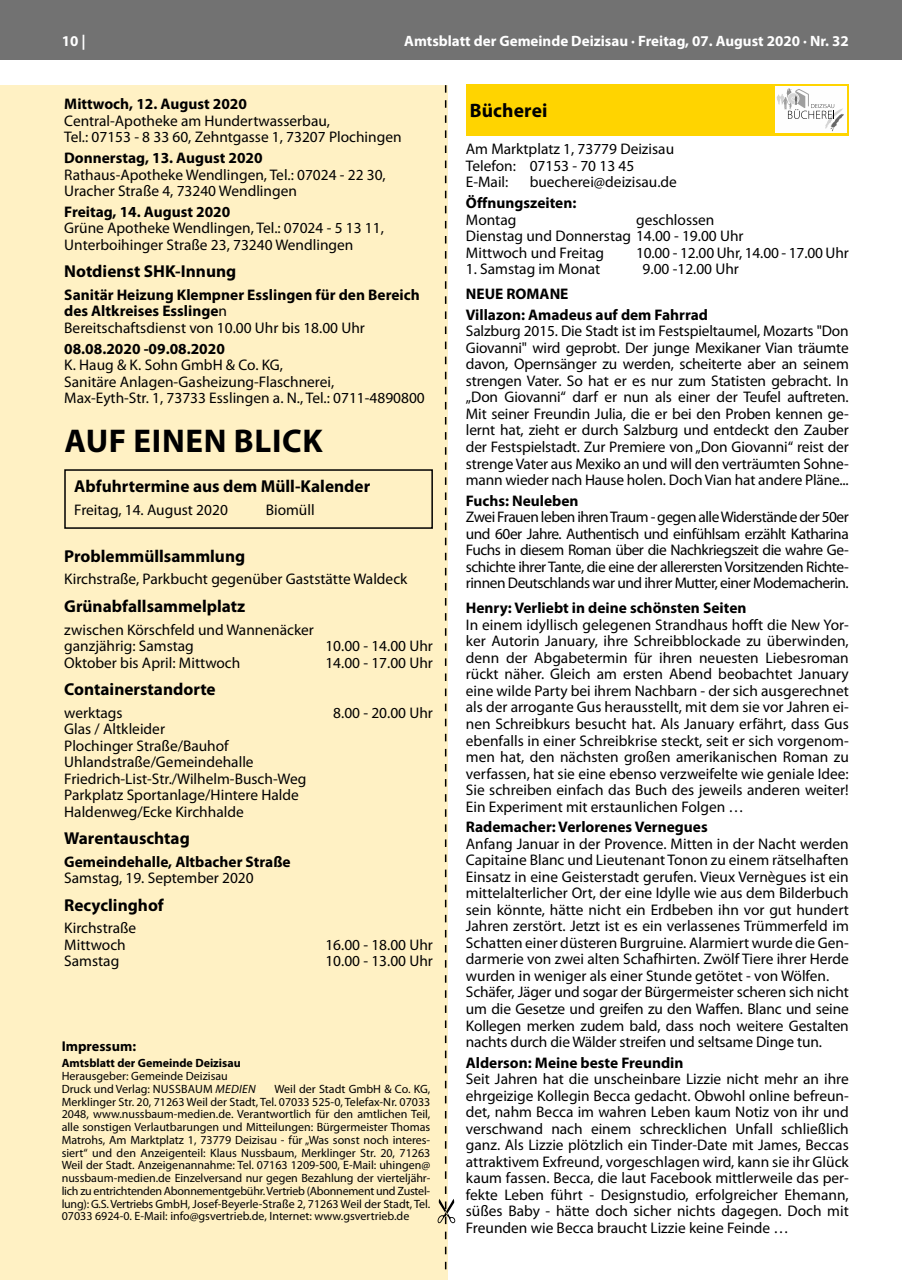
<style>
.page{position:relative;width:902px;height:1280px;background:#fff}
.page>*{position:absolute;margin:0;border:0;box-sizing:border-box;transform-origin:0 0}
.t1{font:700 33px "Myriad Pro";letter-spacing:.02em;color:#000}
.t2{font:700 19.5px "Myriad Pro";letter-spacing:.005em;color:#000}
.t3{font:700 17.25px "Myriad Pro";color:#000}
.t4{font:15.3px/16.5px "Myriad Pro";color:#000}
.t5{font:700 15.3px/16.5px "Myriad Pro";color:#000}
.t6{font:700 15px "Myriad Pro";color:#fff}
.t7{font:700 14.25px "Myriad Pro";color:#000}
.t8{font:12px/12.8px "Myriad Pro";color:#000}
.t9{font:700 12px "Myriad Pro";color:#000}
.s1{font-weight:400}
.s2{font-style:italic}
</style>
<div class="page">
<div style="left:0;top:0;width:901px;height:60px;background:#727272"></div>
<div style="left:466px;top:84px;width:382px;height:51px;background:#ffd400"></div>
<div style="left:775px;top:87px;width:71px;height:46px;background:#fefefe"></div>
<svg style="left:777px;top:89px;width:66px;height:42px"></svg>
<div style="left:0;top:85px;width:447px;height:1195px;background:#fff1c4"></div>
<svg style="left:437px;top:85px;width:18px;height:1184px"></svg>
<div style="left:64px;top:469px;width:369px;height:60px;border:2px solid #000"></div>
<p class="t6" style="left:62px;top:31px;width:25px">10 |</p>
<p class="t6" style="left:404px;top:31px;width:446px">Amtsblatt der Gemeinde Deizisau · Freitag, 07. August 2020 · Nr. 32</p>
<p class="t5" style="left:64px;top:95px;width:184px">Mittwoch, 12. August 2020</p>
<p class="t4" style="left:64px;top:112px;width:339px">Central-Apotheke am Hundertwasserbau,<br>Tel.: 07153 - 8 33 60, Zehntgasse 1, 73207 Plochingen</p>
<p class="t5" style="left:64px;top:149px;width:200px">Donnerstag, 13. August 2020</p>
<p class="t4" style="left:64px;top:166px;width:323px">Rathaus-Apotheke Wendlingen, Tel.: 07024 - 22 30,<br>Uracher Straße 4, 73240 Wendlingen</p>
<p class="t5" style="left:64px;top:203px;width:167px">Freitag, 14. August 2020</p>
<p class="t4" style="left:64px;top:220px;width:321px">Grüne Apotheke Wendlingen, Tel.: 07024 - 5 13 11,<br>Unterboihinger Straße 23, 73240 Wendlingen</p>
<p class="t3" style="left:64px;top:260px;width:173px">Notdienst SHK-Innung</p>
<p class="t5" style="left:64px;top:286px;width:357px">Sanitär Heizung Klempner Esslingen für den Bereich des Altkreises Esslinge<span class="s1">n<br>Bereitschaftsdienst von 10.00 Uhr bis 18.00 Uhr</span></p>
<p class="t5" style="left:64px;top:340px;width:162px">08.08.2020 -09.08.2020</p>
<p class="t4" style="left:64px;top:357px;width:362px">K. Haug &amp; K. Sohn GmbH &amp; Co. KG,<br>Sanitäre Anlagen-Gasheizung-Flaschnerei,<br>Max-Eyth-Str. 1, 73733 Esslingen a. N., Tel.: 0711-4890800</p>
<h1 class="t1" style="left:65px;top:419px;width:259px">AUF EINEN BLICK</h1>
<p class="t3" style="left:74px;top:475px;width:297px">Abfuhrtermine aus dem Müll-Kalender</p>
<p class="t4" style="left:74px;top:501px;width:155px">Freitag, 14. August 2020</p>
<p class="t4" style="left:266px;top:501px;width:50px">Biomüll</p>
<p class="t3" style="left:64px;top:544px;width:182px">Problemmüllsammlung</p>
<p class="t4" style="left:64px;top:571px;width:345px">Kirchstraße, Parkbucht gegenüber Gaststätte Waldeck</p>
<p class="t3" style="left:64px;top:595px;width:182px">Grünabfallsammelplatz</p>
<p class="t4" style="left:64px;top:621px;width:251px">zwischen Körschfeld und Wannenäcker ganzjährig: Samstag</p>
<p class="t4" style="left:325px;top:637px;width:109px">10.00 - 14.00 Uhr</p>
<p class="t4" style="left:64px;top:654px;width:178px">Oktober bis April: Mittwoch</p>
<p class="t4" style="left:325px;top:654px;width:109px">14.00 - 17.00 Uhr</p>
<p class="t3" style="left:64px;top:678px;width:153px">Containerstandorte</p>
<p class="t4" style="left:64px;top:704px;width:60px">werktags</p>
<p class="t4" style="left:333px;top:704px;width:101px">8.00 - 20.00 Uhr</p>
<p class="t4" style="left:64px;top:720px;width:244px">Glas / Altkleider<br>Plochinger Straße/Bauhof<br>Uhlandstraße/Gemeindehalle<br>Friedrich-List-Str./Wilhelm-Busch-Weg<br>Parkplatz Sportanlage/Hintere Halde<br>Haldenweg/Ecke Kirchhalde</p>
<p class="t3" style="left:64px;top:827px;width:127px">Warentauschtag</p>
<p class="t5" style="left:64px;top:853px;width:228px">Gemeindehalle, Altbacher Straße</p>
<p class="t4" style="left:64px;top:870px;width:191px">Samstag, 19. September 2020</p>
<p class="t3" style="left:64px;top:893px;width:101px">Recyclinghof</p>
<p class="t4" style="left:64px;top:920px;width:74px">Kirchstraße<br>Mittwoch</p>
<p class="t4" style="left:325px;top:936px;width:109px">16.00 - 18.00 Uhr</p>
<p class="t4" style="left:64px;top:953px;width:57px">Samstag</p>
<p class="t4" style="left:325px;top:953px;width:109px">10.00 - 13.00 Uhr</p>
<p class="t7" style="left:62px;top:1037px;width:76px">Impressum:</p>
<p class="t9" style="left:62px;top:1055px;width:180px">Amtsblatt der Gemeinde Deizisau</p>
<p class="t8" style="left:62px;top:1069px;width:195px">Herausgeber: Gemeinde Deizisau<br>Druck und Verlag: NUSSBAUM <span class="s2">MEDiEN</span></p>
<p class="t8" style="left:62px;top:1082px;width:370px;text-align:justify;text-indent:213px">Weil der Stadt GmbH &amp; Co. KG, Merklinger Str. 20, 71263 Weil der Stadt, Tel. 07033 525-0, Telefax-Nr. 07033<br>2048, www.nussbaum-medien.de. Verantwortlich für den amtlichen Teil, alle sonstigen Verlautbarungen und Mitteilungen: Bürgermeister Thomas Matrohs, Am Marktplatz 1, 73779 Deizisau - für „Was sonst noch interes&shy;siert“ und den Anzeigenteil: Klaus Nussbaum, Merklinger Str. 20, 71263<br>Weil der Stadt. Anzeigenannahme: Tel. 07163 1209-500, E-Mail: uhingen@ nussbaum-medien.de Einzelversand nur gegen Bezahlung der vierteljähr&shy;lich zu entrichtenden Abonnementgebühr. Vertrieb (Abonnement und Zustel&shy;lung): G.S. Vertriebs GmbH, Josef-Beyerle-Straße 2, 71263 Weil der Stadt, Tel.<br>07033 6924-0. E-Mail: info@gsvertrieb.de, Internet: www.gsvertrieb.de</p>
<p class="t2" style="left:470px;top:98px;width:79px">Bücherei</p>
<p class="t4" style="left:466px;top:141px;width:210px">Am Marktplatz 1, 73779 Deizisau<br>Telefon: 07153 - 70 13 45<br>E-Mail:</p>
<p class="t4" style="left:529px;top:174px;width:149px">buecherei@deizisau.de</p>
<p class="t5" style="left:466px;top:194px;width:112px">Öffnungszeiten:</p>
<p class="t4" style="left:466px;top:211px;width:52px">Montag</p>
<p class="t4" style="left:466px;top:211px;width:279px;text-indent:170px">geschlossen<br>Dienstag und Donnerstag 14.00 - 19.00 Uhr<br>Mittwoch und Freitag</p>
<p class="t4" style="left:636px;top:244px;width:214px">10.00 - 12.00 Uhr, 14.00 - 17.00 Uhr</p>
<p class="t4" style="left:466px;top:260px;width:136px">1. Samstag im Monat</p>
<p class="t4" style="left:642px;top:260px;width:98px">9.00 -12.00 Uhr</p>
<p class="t5" style="left:466px;top:283px;width:244px;line-height:20.7px">NEUE ROMANE<br>Villazon: Amadeus auf dem Fahrrad</p>
<p class="t4" style="left:466px;top:323px;width:384px;text-align:justify">Salzburg 2015. Die Stadt ist im Festspieltaumel, Mozarts "Don Giovanni" wird geprobt. Der junge Mexikaner Vian träumte davon, Opernsänger zu werden, scheiterte aber an seinem strengen Vater. So hat er es nur zum Statisten gebracht. In „Don Giovanni“ darf er nun als einer der Teufel auftreten.<br>Mit seiner Freundin Julia, die er bei den Proben kennen ge&shy;lernt hat, zieht er durch Salzburg und entdeckt den Zauber der Festspielstadt. Zur Premiere von „Don Giovanni“ reist der strenge Vater aus Mexiko an und will den verträumten Sohne&shy;mann wieder nach Hause holen. Doch Vian hat andere Pläne...</p>
<p class="t5" style="left:466px;top:492px;width:114px">Fuchs: Neuleben</p>
<p class="t4" style="left:466px;top:509px;width:384px;text-align:justify">Zwei Frauen leben ihren Traum - gegen alle Widerstände der 50er und 60er Jahre. Authentisch und einfühlsam erzählt Katharina Fuchs in diesem Roman über die Nachkriegszeit die wahre Ge&shy;schichte ihrer Tante, die eine der allerersten Vorsitzenden Richte&shy;rinnen Deutschlands war und ihrer Mutter, einer Modemacherin.</p>
<p class="t5" style="left:466px;top:599px;width:282px">Henry: Verliebt in deine schönsten Seiten</p>
<p class="t4" style="left:466px;top:616px;width:384px;text-align:justify">In einem idyllisch gelegenen Strandhaus hofft die New Yor&shy;ker Autorin January, ihre Schreibblockade zu überwinden, denn der Abgabetermin für ihren neuesten Liebesroman rückt näher. Gleich am ersten Abend beobachtet January eine wilde Party bei ihrem Nachbarn - der sich ausgerechnet als der arrogante Gus herausstellt, mit dem sie vor Jahren ei&shy;nen Schreibkurs besucht hat. Als January erfährt, dass Gus ebenfalls in einer Schreibkrise steckt, seit er sich vorgenom&shy;men hat, den nächsten großen amerikanischen Roman zu verfassen, hat sie eine ebenso verzweifelte wie geniale Idee:<br>Sie schreiben einfach das Buch des jeweils anderen weiter!<br>Ein Experiment mit erstaunlichen Folgen …</p>
<p class="t5" style="left:466px;top:818px;width:243px">Rademacher: Verlorenes Vernegues</p>
<p class="t4" style="left:466px;top:835px;width:384px">Anfang Januar in der Provence. Mitten in der Nacht werden Capitaine Blanc und Lieutenant Tonon zu einem rätselhaften Einsatz in eine Geisterstadt gerufen. Vieux Vernègues ist ein mittelalterlicher Ort, der eine Idylle wie aus dem Bilderbuch sein könnte, hätte nicht ein Erdbeben ihn vor gut hundert Jahren zerstört. Jetzt ist es ein verlassenes Trümmerfeld im Schatten einer düsteren Burgruine. Alarmiert wurde die Gen&shy;darmerie von zwei alten Schafhirten. Zwölf Tiere ihrer Herde wurden in weniger als einer Stunde getötet - von Wölfen.<br>Schäfer, Jäger und sogar der Bürgermeister scheren sich nicht um die Gesetze und greifen zu den Waffen. Blanc und seine Kollegen merken zudem bald, dass noch weitere Gestalten nachts durch die Wälder streifen und seltsame Dinge tun.</p>
<p class="t5" style="left:466px;top:1054px;width:219px">Alderson: Meine beste Freundin</p>
<p class="t4" style="left:466px;top:1071px;width:384px;text-align:justify">Seit Jahren hat die unscheinbare Lizzie nicht mehr an ihre ehrgeizige Kollegin Becca gedacht. Obwohl online befreun&shy;det, nahm Becca im wahren Leben kaum Notiz von ihr und verschwand nach einem schrecklichen Unfall schließlich ganz. Als Lizzie plötzlich ein Tinder-Date mit James, Beccas attraktivem Exfreund, vorgeschlagen wird, kann sie ihr Glück kaum fassen. Becca, die laut Facebook mittlerweile das per&shy;fekte Leben führt - Designstudio, erfolgreicher Ehemann, süßes Baby - hätte doch sicher nichts dagegen. Doch mit Freunden wie Becca braucht Lizzie keine Feinde …</p>
</div>
